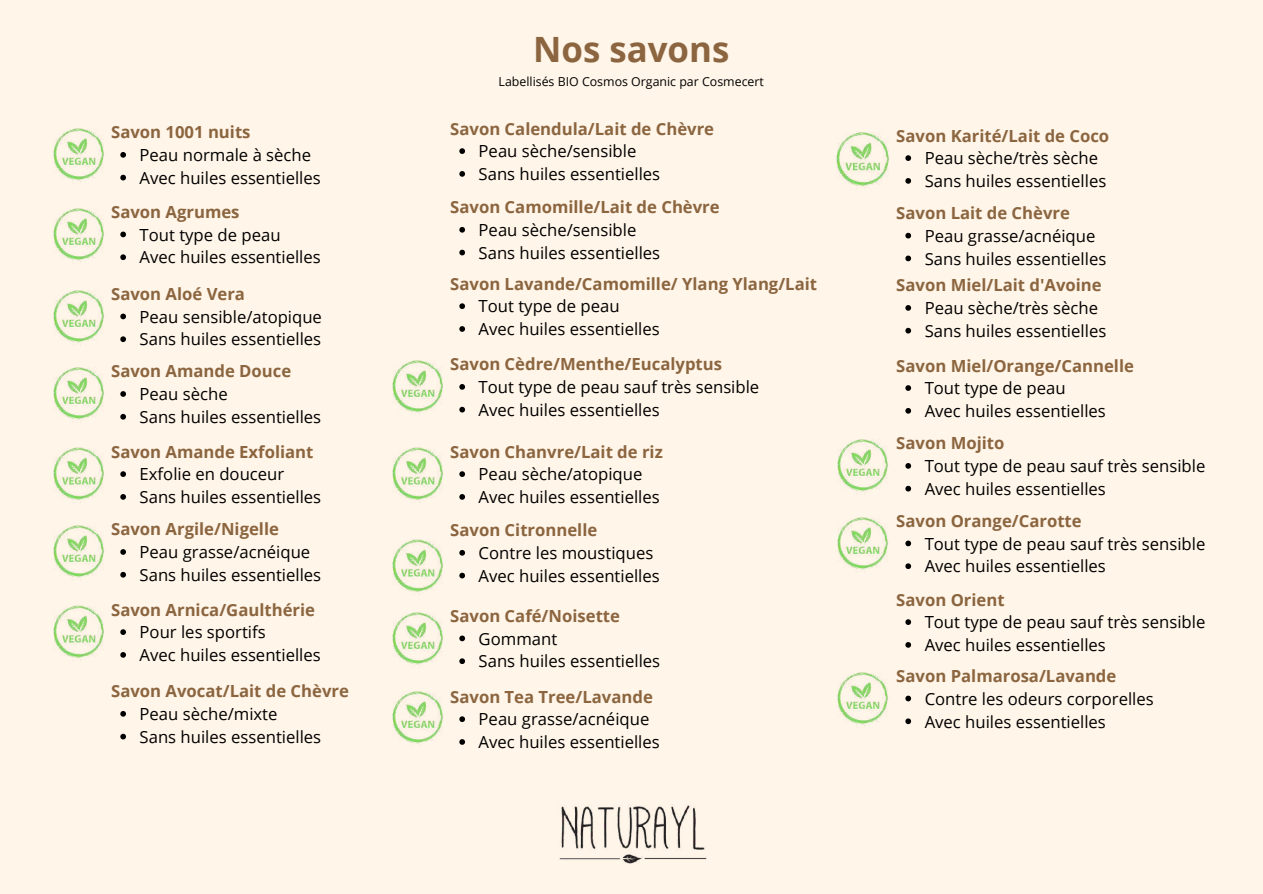
<style>
.page{position:relative;width:1263px;height:894px;background:#fff}
.page>*{position:absolute;margin:0;border:0;box-sizing:border-box;transform-origin:0 0}
.t1{font:700 34.8px "Open Sans";color:#8b653f}
.t2{font:16.65px/22.8px "Open Sans";color:#000}
.t3{font:700 16.65px "Open Sans";color:#8b653f}
.t4{font:12.3px "Open Sans";color:#000}
</style>
<div class="page">
<div style="left:0;top:0;width:1263px;height:893px;background:#fff5e8"></div>
<img style="left:53px;top:128px;width:51px;height:53px">
<img style="left:53px;top:208px;width:51px;height:53px">
<svg style="left:120px;top:313px;width:6px;height:6px"></svg>
<svg style="left:120px;top:336px;width:6px;height:6px"></svg>
<img style="left:53px;top:290px;width:51px;height:53px">
<img style="left:53px;top:367px;width:51px;height:53px">
<img style="left:53px;top:447px;width:51px;height:56px">
<img style="left:53px;top:525px;width:51px;height:53px">
<img style="left:53px;top:605px;width:51px;height:56px">
<img style="left:392px;top:360px;width:51px;height:53px">
<img style="left:392px;top:447px;width:51px;height:56px">
<img style="left:392px;top:539px;width:51px;height:56px">
<img style="left:392px;top:612px;width:51px;height:53px">
<img style="left:836px;top:132px;width:53px;height:55px">
<img style="left:837px;top:439px;width:51px;height:53px">
<img style="left:837px;top:517px;width:51px;height:53px">
<img style="left:837px;top:672px;width:51px;height:53px">
<img style="left:559px;top:805px;width:148px;height:59px">
<svg style="left:459px;top:384px;width:6px;height:5px"></svg>
<svg style="left:459px;top:406px;width:6px;height:6px"></svg>
<svg style="left:120px;top:152px;width:6px;height:6px"></svg>
<svg style="left:120px;top:175px;width:6px;height:5px"></svg>
<svg style="left:120px;top:231px;width:6px;height:6px"></svg>
<svg style="left:120px;top:254px;width:6px;height:6px"></svg>
<svg style="left:120px;top:391px;width:6px;height:6px"></svg>
<svg style="left:120px;top:414px;width:6px;height:5px"></svg>
<svg style="left:120px;top:471px;width:6px;height:6px"></svg>
<svg style="left:120px;top:494px;width:6px;height:5px"></svg>
<svg style="left:120px;top:549px;width:6px;height:5px"></svg>
<svg style="left:120px;top:571px;width:6px;height:6px"></svg>
<svg style="left:120px;top:629px;width:6px;height:5px"></svg>
<svg style="left:120px;top:652px;width:6px;height:5px"></svg>
<svg style="left:120px;top:711px;width:6px;height:5px"></svg>
<svg style="left:120px;top:733px;width:6px;height:6px"></svg>
<svg style="left:459px;top:148px;width:6px;height:6px"></svg>
<svg style="left:459px;top:171px;width:6px;height:6px"></svg>
<svg style="left:459px;top:227px;width:6px;height:5px"></svg>
<svg style="left:459px;top:250px;width:6px;height:5px"></svg>
<svg style="left:459px;top:303px;width:6px;height:6px"></svg>
<svg style="left:459px;top:326px;width:6px;height:6px"></svg>
<svg style="left:459px;top:471px;width:6px;height:6px"></svg>
<svg style="left:459px;top:494px;width:6px;height:5px"></svg>
<svg style="left:459px;top:550px;width:6px;height:5px"></svg>
<svg style="left:459px;top:572px;width:6px;height:6px"></svg>
<svg style="left:459px;top:635px;width:6px;height:6px"></svg>
<svg style="left:459px;top:658px;width:6px;height:5px"></svg>
<svg style="left:905px;top:155px;width:6px;height:6px"></svg>
<svg style="left:905px;top:178px;width:6px;height:6px"></svg>
<svg style="left:905px;top:305px;width:6px;height:5px"></svg>
<svg style="left:905px;top:328px;width:6px;height:5px"></svg>
<svg style="left:905px;top:233px;width:6px;height:5px"></svg>
<svg style="left:905px;top:255px;width:6px;height:6px"></svg>
<svg style="left:905px;top:463px;width:6px;height:5px"></svg>
<svg style="left:905px;top:485px;width:6px;height:6px"></svg>
<svg style="left:905px;top:540px;width:6px;height:6px"></svg>
<svg style="left:905px;top:563px;width:6px;height:6px"></svg>
<svg style="left:905px;top:619px;width:6px;height:5px"></svg>
<svg style="left:905px;top:642px;width:6px;height:5px"></svg>
<svg style="left:905px;top:695px;width:6px;height:6px"></svg>
<svg style="left:905px;top:718px;width:6px;height:6px"></svg>
<svg style="left:905px;top:385px;width:6px;height:6px"></svg>
<svg style="left:905px;top:408px;width:6px;height:5px"></svg>
<svg style="left:459px;top:716px;width:6px;height:5px"></svg>
<svg style="left:459px;top:739px;width:6px;height:5px"></svg>
<img style="left:392px;top:691px;width:51px;height:53px">
<h1 class="t1" style="left:533px;top:25px;width:198px">Nos savons</h1>
<p class="t4" style="left:499px;top:73px;width:267px">Labellisés BIO Cosmos Organic par Cosmecert</p>
<p class="t3" style="left:111px;top:120px;width:141px">Savon 1001 nuits</p>
<p class="t3" style="left:450px;top:117px;width:265px">Savon Calendula/Lait de Chèvre</p>
<p class="t3" style="left:896px;top:124px;width:214px">Savon Karité/Lait de Coco</p>
<p class="t2" style="left:140px;top:143px;width:183px">Peau normale à sèche<br>Avec huiles essentielles</p>
<p class="t2" style="left:479px;top:139px;width:183px">Peau sèche/sensible<br>Sans huiles essentielles</p>
<p class="t2" style="left:925px;top:146px;width:183px">Peau sèche/très sèche<br>Sans huiles essentielles</p>
<p class="t3" style="left:111px;top:200px;width:130px">Savon Agrumes</p>
<p class="t2" style="left:140px;top:223px;width:183px">Tout type de peau<br>Avec huiles essentielles</p>
<p class="t3" style="left:450px;top:195px;width:271px">Savon Camomille/Lait de Chèvre</p>
<p class="t2" style="left:479px;top:218px;width:183px">Peau sèche/sensible<br>Sans huiles essentielles</p>
<p class="t3" style="left:896px;top:201px;width:175px">Savon Lait de Chèvre</p>
<p class="t2" style="left:925px;top:224px;width:183px">Peau grasse/acnéique<br>Sans huiles essentielles</p>
<p class="t3" style="left:111px;top:282px;width:135px">Savon Aloé Vera</p>
<p class="t2" style="left:140px;top:305px;width:184px">Peau sensible/atopique<br>Sans huiles essentielles</p>
<p class="t3" style="left:450px;top:272px;width:368px">Savon Lavande/Camomille/ Ylang Ylang/Lait</p>
<p class="t2" style="left:479px;top:294px;width:183px">Tout type de peau<br>Avec huiles essentielles</p>
<p class="t3" style="left:896px;top:273px;width:207px">Savon Miel/Lait d'Avoine</p>
<p class="t2" style="left:925px;top:296px;width:183px">Peau sèche/très sèche<br>Sans huiles essentielles</p>
<p class="t3" style="left:111px;top:359px;width:182px">Savon Amande Douce</p>
<p class="t3" style="left:450px;top:352px;width:273px">Savon Cèdre/Menthe/Eucalyptus</p>
<p class="t3" style="left:896px;top:353px;width:239px">Savon Miel/Orange/Cannelle</p>
<p class="t2" style="left:140px;top:382px;width:183px">Peau sèche<br>Sans huiles essentielles</p>
<p class="t2" style="left:479px;top:375px;width:282px">Tout type de peau sauf très sensible<br>Avec huiles essentielles</p>
<p class="t2" style="left:925px;top:376px;width:183px">Tout type de peau<br>Avec huiles essentielles</p>
<p class="t3" style="left:111px;top:439px;width:204px">Savon Amande Exfoliant</p>
<p class="t2" style="left:140px;top:462px;width:183px">Exfolie en douceur<br>Sans huiles essentielles</p>
<p class="t3" style="left:450px;top:439px;width:214px">Savon Chanvre/Lait de riz</p>
<p class="t2" style="left:479px;top:462px;width:183px">Peau sèche/atopique<br>Avec huiles essentielles</p>
<p class="t3" style="left:896px;top:431px;width:110px">Savon Mojito</p>
<p class="t2" style="left:925px;top:454px;width:282px">Tout type de peau sauf très sensible<br>Avec huiles essentielles</p>
<p class="t3" style="left:111px;top:517px;width:169px">Savon Argile/Nigelle</p>
<p class="t2" style="left:140px;top:540px;width:183px">Peau grasse/acnéique<br>Sans huiles essentielles</p>
<p class="t3" style="left:450px;top:518px;width:149px">Savon Citronnelle</p>
<p class="t2" style="left:479px;top:541px;width:183px">Contre les moustiques<br>Avec huiles essentielles</p>
<p class="t3" style="left:896px;top:509px;width:187px">Savon Orange/Carotte</p>
<p class="t2" style="left:925px;top:531px;width:282px">Tout type de peau sauf très sensible<br>Avec huiles essentielles</p>
<p class="t3" style="left:111px;top:597px;width:205px">Savon Arnica/Gaulthérie</p>
<p class="t2" style="left:140px;top:620px;width:183px">Pour les sportifs<br>Avec huiles essentielles</p>
<p class="t3" style="left:450px;top:604px;width:171px">Savon Café/Noisette</p>
<p class="t2" style="left:479px;top:626px;width:183px">Gommant<br>Sans huiles essentielles</p>
<p class="t3" style="left:896px;top:587px;width:110px">Savon Orient</p>
<p class="t2" style="left:925px;top:610px;width:282px">Tout type de peau sauf très sensible<br>Avec huiles essentielles</p>
<p class="t3" style="left:896px;top:664px;width:222px">Savon Palmarosa/Lavande</p>
<p class="t3" style="left:111px;top:679px;width:239px">Savon Avocat/Lait de Chèvre</p>
<p class="t2" style="left:140px;top:702px;width:183px">Peau sèche/mixte<br>Sans huiles essentielles</p>
<p class="t3" style="left:450px;top:684px;width:204px">Savon Tea Tree/Lavande</p>
<p class="t2" style="left:479px;top:707px;width:183px">Peau grasse/acnéique<br>Avec huiles essentielles</p>
<p class="t2" style="left:925px;top:686px;width:231px">Contre les odeurs corporelles<br>Avec huiles essentielles</p>
</div>
